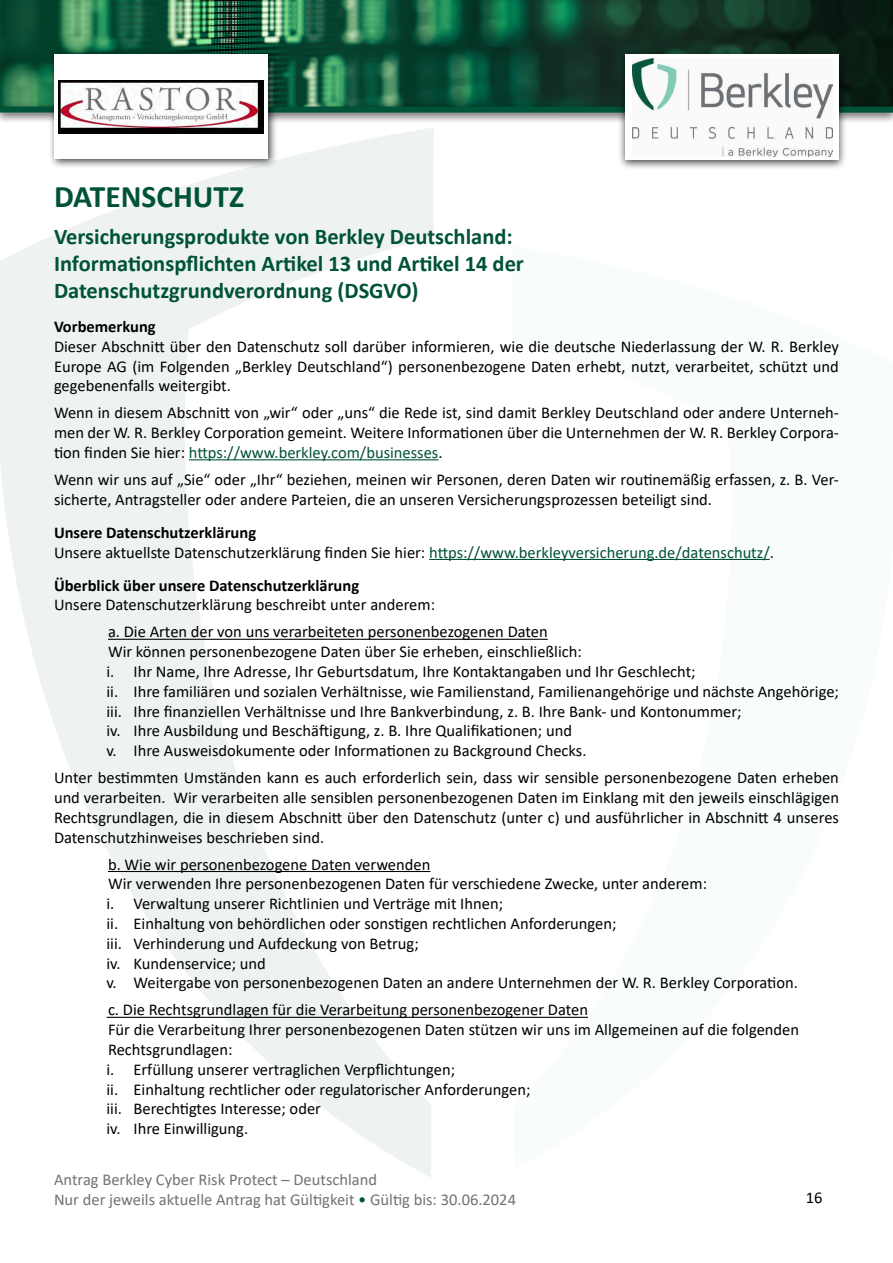
<style>
.page{position:relative;width:893px;height:1263px;background:#fff}
.page>*{position:absolute;margin:0;border:0;box-sizing:border-box;transform-origin:0 0}
.t1{font:700 31.5px "Calibri";color:#005239}
.t2{font:700 22.5px "Calibri";color:#005239}
.t3{font:16.5px/19.8px "Calibri";color:#000;text-align:justify}
.t4{font:16.5px/19.8px "Calibri";color:#747272}
.t5{font:700 16.5px "Calibri";color:#000}
.s1{color:#005239}
</style>
<div class="page">
<svg style="left:0;top:128px;width:434px;height:1049px"></svg>
<img style="left:0;top:1px;width:893px;height:100px">
<div style="left:0;top:101px;width:893px;height:23px;background:#000;opacity:.75"></div>
<div style="left:0;top:107px;width:893px;height:6px;background:#005239"></div>
<div style="left:617px;top:49px;width:230px;height:121px;background:#000;opacity:.75"></div>
<div style="left:625px;top:54px;width:214px;height:105px;background:#fff"></div>
<img style="left:632px;top:59px;width:200px;height:97px">
<div style="left:48px;top:48px;width:230px;height:121px;background:#000;opacity:.75"></div>
<div style="left:54px;top:54px;width:214px;height:105px;background:#fff"></div>
<img style="left:59px;top:81px;width:204px;height:53px">
<hr style="left:189px;top:459px;width:249px;height:1px;background:#005239">
<hr style="left:429px;top:559px;width:341px;height:1px;background:#005239">
<hr style="left:108px;top:639px;width:440px;height:1px;background:#000">
<hr style="left:108px;top:871px;width:322px;height:1px;background:#000">
<hr style="left:107px;top:1017px;width:481px;height:1px;background:#000">
<p class="t1" style="left:54px;top:174px;width:192px">DATENSCHUTZ</p>
<p class="t2" style="left:54px;top:221px;width:460px">Versicherungsprodukte von Berkley Deutschland:</p>
<p class="t2" style="left:54px;top:248px;width:471px">Informationspflichten Artikel 13 und Artikel 14 der</p>
<p class="t2" style="left:54px;top:275px;width:366px">Datenschutzgrundverordnung (DSGVO)</p>
<p class="t5" style="left:54px;top:315px;width:103px">Vorbemerkung</p>
<p class="t3" style="left:54px;top:336px;width:786px">Dieser Abschnitt über den Datenschutz soll darüber informieren, wie die deutsche Niederlassung der W. R. Berkley Europe AG (im Folgenden „Berkley Deutschland“) personenbezogene Daten erhebt, nutzt, verarbeitet, schützt und gegebenenfalls weitergibt.</p>
<p class="t3" style="left:54px;top:403px;width:786px">Wenn in diesem Abschnitt von „wir“ oder „uns“ die Rede ist, sind damit Berkley Deutschland oder andere Unterneh&shy;men der W. R. Berkley Corporation gemeint. Weitere Informationen über die Unternehmen der W. R. Berkley Corpora&shy;tion finden Sie hier: <span class="s1">https://www.berkley.com/businesses</span>.</p>
<p class="t3" style="left:54px;top:469px;width:786px">Wenn wir uns auf „Sie“ oder „Ihr“ beziehen, meinen wir Personen, deren Daten wir routinemäßig erfassen, z. B. Ver&shy;sicherte, Antragsteller oder andere Parteien, die an unseren Versicherungsprozessen beteiligt sind.</p>
<p class="t5" style="left:54px;top:521px;width:204px">Unsere Datenschutzerklärung</p>
<p class="t3" style="left:54px;top:542px;width:721px">Unsere aktuellste Datenschutzerklärung finden Sie hier: <span class="s1">https://www.berkleyversicherung.de/datenschutz/</span>.</p>
<p class="t5" style="left:54px;top:573px;width:307px">Überblick über unsere Datenschutzerklärung</p>
<p class="t3" style="left:54px;top:595px;width:383px">Unsere Datenschutzerklärung beschreibt unter anderem:</p>
<p class="t3" style="left:108px;top:622px;width:441px">a. Die Arten der von uns verarbeiteten personenbezogenen Daten</p>
<p class="t3" style="left:108px;top:641px;width:475px">Wir können personenbezogene Daten über Sie erheben, einschließlich:</p>
<p class="t3" style="left:107px;top:661px;width:591px">i. Ihr Name, Ihre Adresse, Ihr Geburtsdatum, Ihre Kontaktangaben und Ihr Geschlecht;</p>
<p class="t3" style="left:107px;top:681px;width:734px">ii. Ihre familiären und sozialen Verhältnisse, wie Familienstand, Familienangehörige und nächste Angehörige;</p>
<p class="t3" style="left:107px;top:701px;width:637px">iii. Ihre finanziellen Verhältnisse und Ihre Bankverbindung, z. B. Ihre Bank- und Kontonummer;</p>
<p class="t3" style="left:107px;top:721px;width:467px">iv. Ihre Ausbildung und Beschäftigung, z. B. Ihre Qualifikationen; und</p>
<p class="t3" style="left:107px;top:740px;width:482px">v. Ihre Ausweisdokumente oder Informationen zu Background Checks.</p>
<p class="t3" style="left:54px;top:767px;width:786px">Unter bestimmten Umständen kann es auch erforderlich sein, dass wir sensible personenbezogene Daten erheben und verarbeiten. Wir verarbeiten alle sensiblen personenbezogenen Daten im Einklang mit den jeweils einschlägigen Rechtsgrundlagen, die in diesem Abschnitt über den Datenschutz (unter c) und ausführlicher in Abschnitt 4 unseres Datenschutzhinweises beschrieben sind.</p>
<p class="t3" style="left:108px;top:854px;width:324px">b. Wie wir personenbezogene Daten verwenden</p>
<p class="t3" style="left:108px;top:874px;width:601px">Wir verwenden Ihre personenbezogenen Daten für verschiedene Zwecke, unter anderem:</p>
<p class="t3" style="left:107px;top:893px;width:398px">i. Verwaltung unserer Richtlinien und Verträge mit Ihnen;</p>
<p class="t3" style="left:107px;top:913px;width:512px">ii. Einhaltung von behördlichen oder sonstigen rechtlichen Anforderungen;</p>
<p class="t3" style="left:107px;top:933px;width:314px">iii. Verhinderung und Aufdeckung von Betrug;</p>
<p class="t3" style="left:107px;top:953px;width:161px">iv. Kundenservice; und</p>
<p class="t3" style="left:107px;top:973px;width:693px">v. Weitergabe von personenbezogenen Daten an andere Unternehmen der W. R. Berkley Corporation.</p>
<p class="t3" style="left:108px;top:1000px;width:481px">c. Die Rechtsgrundlagen für die Verarbeitung personenbezogener Daten</p>
<p class="t3" style="left:108px;top:1019px;width:693px">Für die Verarbeitung Ihrer personenbezogenen Daten stützen wir uns im Allgemeinen auf die folgenden<br>Rechtsgrundlagen:</p>
<p class="t3" style="left:107px;top:1059px;width:350px">i. Erfüllung unserer vertraglichen Verpflichtungen;</p>
<p class="t3" style="left:107px;top:1079px;width:426px">ii. Einhaltung rechtlicher oder regulatorischer Anforderungen;</p>
<p class="t3" style="left:107px;top:1099px;width:216px">iii. Berechtigtes Interesse; oder</p>
<p class="t3" style="left:107px;top:1118px;width:143px">iv. Ihre Einwilligung.</p>
<p class="t4" style="left:54px;top:1169px;width:464px">Antrag Berkley Cyber Risk Protect – Deutschland<br>Nur der jeweils aktuelle Antrag hat Gültigkeit <span class="s1">•</span> Gültig bis: 30.06.2024</p>
<p class="t3" style="left:806px;top:1187px;width:18px">16</p>
</div>
